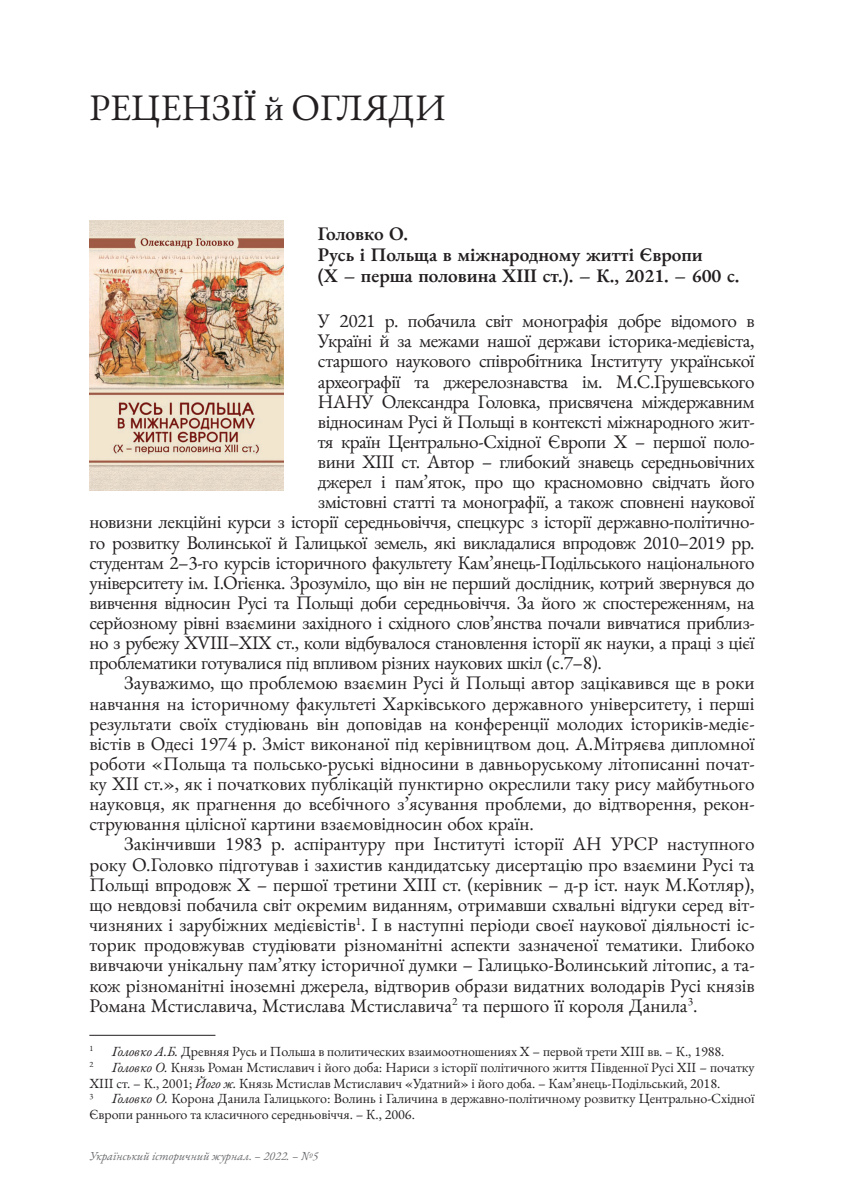
<style>
.page{position:relative;width:844px;height:1191px;background:#fff}
.page>*{position:absolute;margin:0;border:0;box-sizing:border-box;transform-origin:0 0}
.t1{font:37.45px "EB Garamond";color:#231f20}
.t2{font:19.25px "EB Garamond";color:#231f20}
.t3{font:19.25px "EB Garamond";letter-spacing:-.02em;color:#231f20}
.t4{font:600 19.25px/21px "EB Garamond";color:#231f20}
.t5{font:14px/15.8px "EB Garamond";color:#231f20}
.t6{font:italic 12.25px "EB Garamond";color:#6c6d70}
.t7{font:8.22px "EB Garamond";color:#231f20}
.s1{font-style:italic}
</style>
<div class="page">
<hr style="left:89px;top:1034px;width:126px;height:1px;background:#231f20">
<img style="left:89px;top:220px;width:194px;height:271px">
<h1 class="t1" style="left:89px;top:83px;width:357px">РЕЦЕНЗІЇ й ОГЛЯДИ</h1>
<p class="t4" style="left:318px;top:223px;width:423px">Головко О.<br>Русь і Польща в міжнародному житті Європи<br>(Х – перша половина ХІІІ ст.). – К., 2021. – 600 с.</p>
<p class="t3" style="left:318px;top:308px;width:438px">У 2021 р. побачила світ монографія добре відомого в</p>
<p class="t3" style="left:318px;top:328px;width:438px">Україні й за межами нашої держави історика-медієвіста,</p>
<p class="t3" style="left:318px;top:348px;width:438px">старшого наукового співробітника Інституту української</p>
<p class="t3" style="left:318px;top:369px;width:438px">археографії та джерелознавства ім. М.С.Грушевського</p>
<p class="t3" style="left:318px;top:389px;width:438px">НАНУ Олександра Головка, присвячена міждержавним</p>
<p class="t3" style="left:318px;top:409px;width:438px">відносинам Русі й Польщі в контексті міжнародного жит-</p>
<p class="t3" style="left:318px;top:429px;width:438px">тя країн Центрально-Східної Європи Х – першої поло-</p>
<p class="t3" style="left:318px;top:449px;width:438px">вини ХІІІ ст. Автор – глибокий знавець середньовічних</p>
<p class="t3" style="left:318px;top:469px;width:438px">джерел і пам’яток, про що красномовно свідчать його</p>
<p class="t3" style="left:318px;top:489px;width:438px">змістовні статті та монографії, а також сповнені наукової</p>
<p class="t3" style="left:89px;top:509px;width:666px">новизни лекційні курси з історії середньовіччя, спецкурс з історії державно-політично-</p>
<p class="t3" style="left:89px;top:529px;width:666px">го розвитку Волинської й Галицької земель, які викладалися впродовж 2010–2019 рр.</p>
<p class="t3" style="left:89px;top:550px;width:666px">студентам 2–3-го курсів історичного факультету Кам’янець-Подільського національного</p>
<p class="t3" style="left:89px;top:570px;width:666px">університету ім. І.Огієнка. Зрозуміло, що він не перший дослідник, котрий звернувся до</p>
<p class="t3" style="left:89px;top:590px;width:666px">вивчення відносин Русі та Польщі доби середньовіччя. За його ж спостереженням, на</p>
<p class="t3" style="left:89px;top:610px;width:666px">серйозному рівні взаємини західного і східного слов’янства почали вивчатися приблиз-</p>
<p class="t3" style="left:89px;top:630px;width:666px">но з рубежу XVIII–XIX ст., коли відбувалося становлення історії як науки, а праці з цієї</p>
<p class="t3" style="left:89px;top:650px;width:514px">проблематики готувалися під впливом різних наукових шкіл (с.7–8).</p>
<p class="t2" style="left:124px;top:670px;width:632px">Зауважимо, що проблемою взаємин Русі й Польщі автор зацікавився ще в роки</p>
<p class="t2" style="left:89px;top:690px;width:666px">навчання на історичному факультеті Харківського державного університету, і перші</p>
<p class="t2" style="left:89px;top:710px;width:666px">результати своїх студіювань він доповідав на конференції молодих істориків-медіє-</p>
<p class="t2" style="left:89px;top:731px;width:666px">вістів в Одесі 1974 р. Зміст виконаної під керівництвом доц. А.Мітряєва дипломної</p>
<p class="t2" style="left:89px;top:751px;width:666px">роботи «Польща та польсько-руські відносини в давньоруському літописанні почат-</p>
<p class="t2" style="left:89px;top:771px;width:666px">ку ХІІ ст.», як і початкових публікацій пунктирно окреслили таку рису майбутнього</p>
<p class="t2" style="left:89px;top:791px;width:666px">науковця, як прагнення до всебічного з’ясування проблеми, до відтворення, рекон-</p>
<p class="t2" style="left:89px;top:811px;width:446px">струювання цілісної картини взаємовідносин обох країн.</p>
<p class="t2" style="left:124px;top:831px;width:632px">Закінчивши 1983 р. аспірантуру при Інституті історії АН УРСР наступного</p>
<p class="t2" style="left:89px;top:851px;width:666px">року О.Головко підготував і захистив кандидатську дисертацію про взаємини Русі та</p>
<p class="t2" style="left:89px;top:871px;width:666px">Польщі впродовж Х – першої третини ХІІІ ст. (керівник – д-р іст. наук М.Котляр),</p>
<p class="t2" style="left:89px;top:892px;width:666px">що невдовзі побачила світ окремим виданням, отримавши схвальні відгуки серед віт-</p>
<p class="t2" style="left:89px;top:912px;width:666px">чизняних і зарубіжних медієвістів<sup>1</sup>. І в наступні періоди своєї наукової діяльності іс-</p>
<p class="t2" style="left:89px;top:932px;width:666px">торик продовжував студіювати різноманітні аспекти зазначеної тематики. Глибоко</p>
<p class="t2" style="left:89px;top:952px;width:666px">вивчаючи унікальну пам’ятку історичної думки – Галицько-Волинський літопис, а та-</p>
<p class="t2" style="left:89px;top:972px;width:666px">кож різноманітні іноземні джерела, відтворив образи видатних володарів Русі князів</p>
<p class="t2" style="left:89px;top:992px;width:609px">Романа Мстиславича, Мстислава Мстиславича<sup>2</sup> та першого її короля Данила<sup>3</sup>.</p>
<p class="t7" style="left:89px;top:1043px;width:5px">1</p>
<p class="t5" style="left:112px;top:1043px;width:614px"><span class="s1">Головко А.Б.</span> Древняя Русь и Польша в политических взаимоотношениях Х – первой трети ХІІІ вв. – К., 1988.</p>
<p class="t7" style="left:89px;top:1059px;width:5px">2</p>
<p class="t5" style="left:89px;top:1059px;width:666px;text-indent:22px"><span class="s1">Головко О.</span> Князь Роман Мстиславич і його доба: Нариси з історії політичного життя Південної Русі ХІІ – початку<br>ХІІІ ст. – К., 2001; <span class="s1">Його ж.</span> Князь Мстислав Мстиславич «Удатний» і його доба. – Кам’янець-Подільський, 2018.</p>
<p class="t7" style="left:89px;top:1090px;width:5px">3</p>
<p class="t5" style="left:89px;top:1090px;width:666px;text-indent:22px"><span class="s1">Головко О.</span> Корона Данила Галицького: Волинь і Галичина в державно-політичному розвитку Центрально-Східної<br>Європи раннього та класичного середньовіччя. – К., 2006.</p>
<p class="t6" style="left:89px;top:1148px;width:230px">Український історичний журнал. – 2022. – №5</p>
</div>
